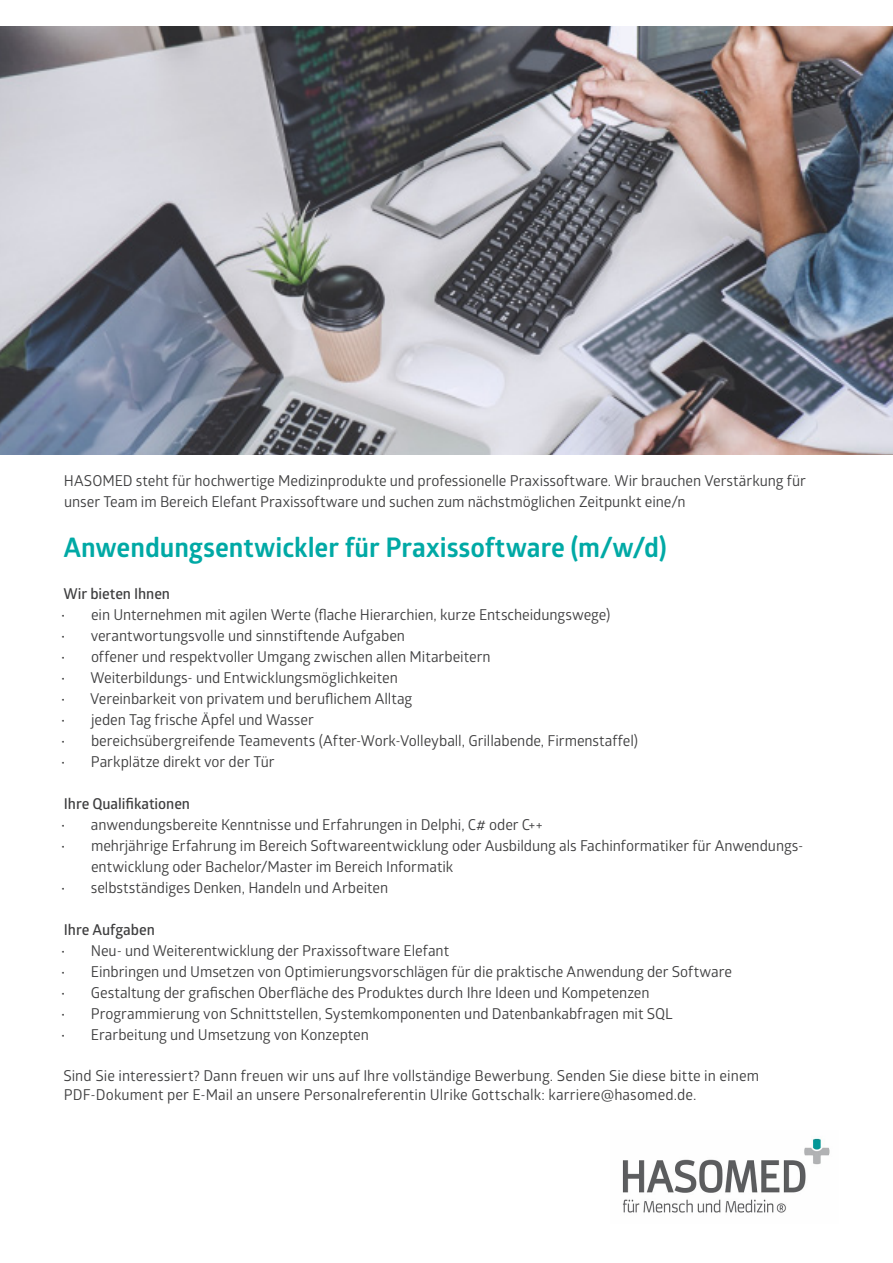
<style>
.page{position:relative;width:893px;height:1263px;background:#fff}
.page>*{position:absolute;margin:0;border:0;box-sizing:border-box;transform-origin:0 0}
.t1{font:700 27px "Glober";color:#00a9a5}
.t2{font:15px/21px "Glober";letter-spacing:-.005em;color:#3e3e3f}
.t3{font:600 15px "Glober";letter-spacing:-.005em;color:#3e3e3f}
</style>
<div class="page">
<img style="left:622px;top:1138px;width:208px;height:75px">
<img style="left:0;top:27px;width:893px;height:427px">
<p class="t2" style="left:64px;top:470px;width:744px">HASOMED steht für hochwertige Medizinprodukte und professionelle Praxissoftware. Wir brauchen Verstärkung für unser Team im Bereich Elefant Praxissoftware und suchen zum nächstmöglichen Zeitpunkt eine/n</p>
<p class="t1" style="left:63px;top:529px;width:605px">Anwendungsentwickler für Praxissoftware (m/w/d)</p>
<p class="t3" style="left:63px;top:583px;width:108px">Wir bieten Ihnen</p>
<p class="t2" style="left:61px;top:604px;width:551px">• ein Unternehmen mit agilen Werte (flache Hierarchien, kurze Entscheidungswege)</p>
<p class="t2" style="left:61px;top:625px;width:346px">• verantwortungsvolle und sinnstiftende Aufgaben</p>
<p class="t2" style="left:61px;top:646px;width:431px">• offener und respektvoller Umgang zwischen allen Mitarbeitern</p>
<p class="t2" style="left:61px;top:667px;width:338px">• Weiterbildungs- und Entwicklungsmöglichkeiten</p>
<p class="t2" style="left:61px;top:688px;width:353px">• Vereinbarkeit von privatem und beruflichem Alltag</p>
<p class="t2" style="left:61px;top:709px;width:254px">• jeden Tag frische Äpfel und Wasser</p>
<p class="t2" style="left:61px;top:730px;width:579px">• bereichsübergreifende Teamevents (After-Work-Volleyball, Grillabende, Firmenstaffel)</p>
<p class="t2" style="left:61px;top:751px;width:215px">• Parkplätze direkt vor der Tür</p>
<p class="t3" style="left:64px;top:793px;width:128px">Ihre Qualifikationen</p>
<p class="t2" style="left:61px;top:814px;width:483px">• anwendungsbereite Kenntnisse und Erfahrungen in Delphi, C# oder C++</p>
<p class="t2" style="left:91px;top:835px;width:714px;text-indent:-30px">• mehrjährige Erfahrung im Bereich Softwareentwicklung oder Ausbildung als Fachinformatiker für Anwendungs&shy;entwicklung oder Bachelor/Master im Bereich Informatik</p>
<p class="t2" style="left:61px;top:877px;width:329px">• selbstständiges Denken, Handeln und Arbeiten</p>
<p class="t3" style="left:64px;top:919px;width:92px">Ihre Aufgaben</p>
<p class="t2" style="left:61px;top:940px;width:390px">• Neu- und Weiterentwicklung der Praxissoftware Elefant</p>
<p class="t2" style="left:61px;top:961px;width:673px">• Einbringen und Umsetzen von Optimierungsvorschlägen für die praktische Anwendung der Software</p>
<p class="t2" style="left:61px;top:982px;width:590px">• Gestaltung der grafischen Oberfläche des Produktes durch Ihre Ideen und Kompetenzen</p>
<p class="t2" style="left:61px;top:1003px;width:613px">• Programmierung von Schnittstellen, Systemkomponenten und Datenbankabfragen mit SQL</p>
<p class="t2" style="left:61px;top:1024px;width:309px">• Erarbeitung und Umsetzung von Konzepten</p>
<p class="t2" style="left:63px;top:1065px;width:697px;line-height:19.5px">Sind Sie interessiert? Dann freuen wir uns auf Ihre vollständige Bewerbung. Senden Sie diese bitte in einem<br>PDF-Dokument per E-Mail an unsere Personalreferentin Ulrike Gottschalk: karriere@hasomed.de.</p>
</div>
